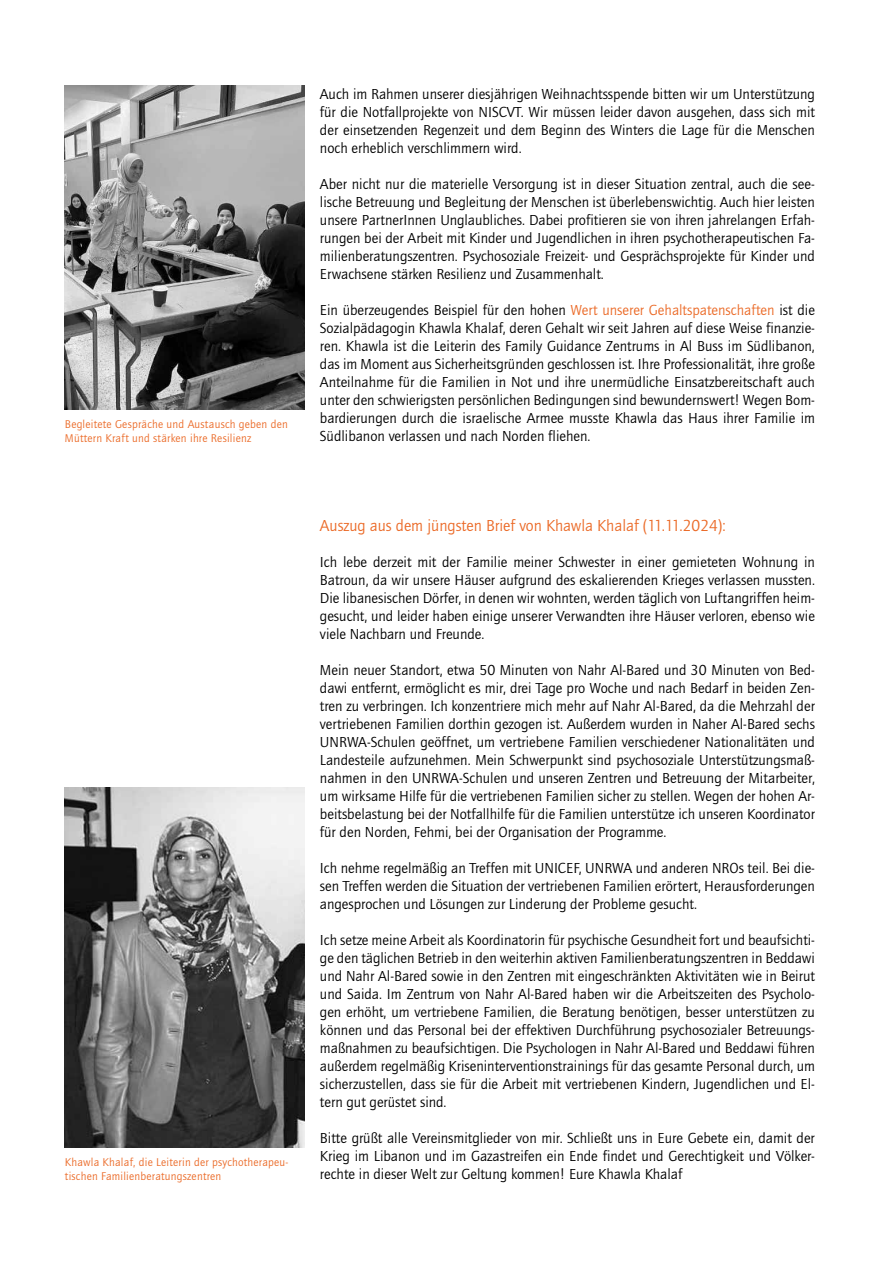
<style>
.page{position:relative;width:893px;height:1263px;background:#fff}
.page>*{position:absolute;margin:0;border:0;box-sizing:border-box;transform-origin:0 0}
.t1{font:16.5px "Quay Sans EFOP";color:#eb6a27}
.t2{font:15px/18px "Quay Sans EFOP";color:#000;text-align:justify}
.t3{font:11.7px/14.2px "Quay Sans EFOP";letter-spacing:.02em;color:#eb6a27}
.s1{color:#eb6a27}
</style>
<div class="page">
<img style="left:65px;top:85px;width:240px;height:324px">
<img style="left:65px;top:787px;width:240px;height:360px">
<p class="t3" style="left:65px;top:417px;width:224px">Begleitete Gespräche und Austausch geben den<br>Müttern Kraft und stärken ihre Resilienz</p>
<p class="t3" style="left:65px;top:1155px;width:225px">Khawla Khalaf, die Leiterin der psychotherapeu&shy;tischen Familienberatungszentren</p>
<p class="t2" style="left:320px;top:86px;width:497px">Auch im Rahmen unserer diesjährigen Weihnachtsspende bitten wir um Unterstützung für die Notfallprojekte von NISCVT. Wir müssen leider davon ausgehen, dass sich mit der einsetzenden Regenzeit und dem Beginn des Winters die Lage für die Menschen noch erheblich verschlimmern wird.</p>
<p class="t2" style="left:320px;top:176px;width:497px">Aber nicht nur die materielle Versorgung ist in dieser Situation zentral, auch die see&shy;lische Betreuung und Begleitung der Menschen ist überlebenswichtig. Auch hier leisten unsere PartnerInnen Unglaubliches. Dabei profitieren sie von ihren jahrelangen Erfah&shy;rungen bei der Arbeit mit Kinder und Jugendlichen in ihren psychotherapeutischen Fa&shy;milienberatungszentren. Psychosoziale Freizeit- und Gesprächsprojekte für Kinder und Erwachsene stärken Resilienz und Zusammenhalt.</p>
<p class="t2" style="left:320px;top:302px;width:497px">Ein überzeugendes Beispiel für den hohen <span class="s1">Wert unserer Gehaltspatenschaften</span> ist die Sozialpädagogin Khawla Khalaf, deren Gehalt wir seit Jahren auf diese Weise finanzie&shy;ren. Khawla ist die Leiterin des Family Guidance Zentrums in Al Buss im Südlibanon, das im Moment aus Sicherheitsgründen geschlossen ist. Ihre Professionalität, ihre große Anteilnahme für die Familien in Not und ihre unermüdliche Einsatzbereitschaft auch unter den schwierigsten persönlichen Bedingungen sind bewundernswert! Wegen Bom&shy;bardierungen durch die israelische Armee musste Khawla das Haus ihrer Familie im Südlibanon verlassen und nach Norden fliehen.</p>
<p class="t1" style="left:320px;top:517px;width:407px">Auszug aus dem jüngsten Brief von Khawla Khalaf (11.11.2024):</p>
<p class="t2" style="left:320px;top:554px;width:496px">Ich lebe derzeit mit der Familie meiner Schwester in einer gemieteten Wohnung in Batroun, da wir unsere Häuser aufgrund des eskalierenden Krieges verlassen mussten.<br>Die libanesischen Dörfer, in denen wir wohnten, werden täglich von Luftangriffen heim&shy;gesucht, und leider haben einige unserer Verwandten ihre Häuser verloren, ebenso wie viele Nachbarn und Freunde.</p>
<p class="t2" style="left:320px;top:662px;width:497px">Mein neuer Standort, etwa 50 Minuten von Nahr Al-Bared und 30 Minuten von Bed&shy;dawi entfernt, ermöglicht es mir, drei Tage pro Woche und nach Bedarf in beiden Zen&shy;tren zu verbringen. Ich konzentriere mich mehr auf Nahr Al-Bared, da die Mehrzahl der vertriebenen Familien dorthin gezogen ist. Außerdem wurden in Naher Al-Bared sechs UNRWA-Schulen geöffnet, um vertriebene Familien verschiedener Nationalitäten und Landesteile aufzunehmen. Mein Schwerpunkt sind psychosoziale Unterstützungsmaß&shy;nahmen in den UNRWA-Schulen und unseren Zentren und Betreuung der Mitarbeiter, um wirksame Hilfe für die vertriebenen Familien sicher zu stellen. Wegen der hohen Ar&shy;beitsbelastung bei der Notfallhilfe für die Familien unterstütze ich unseren Koordinator für den Norden, Fehmi, bei der Organisation der Programme.</p>
<p class="t2" style="left:320px;top:860px;width:497px">Ich nehme regelmäßig an Treffen mit UNICEF, UNRWA und anderen NROs teil. Bei die&shy;sen Treffen werden die Situation der vertriebenen Familien erörtert, Herausforderungen angesprochen und Lösungen zur Linderung der Probleme gesucht.</p>
<p class="t2" style="left:320px;top:932px;width:497px">Ich setze meine Arbeit als Koordinatorin für psychische Gesundheit fort und beaufsichti&shy;ge den täglichen Betrieb in den weiterhin aktiven Familienberatungszentren in Beddawi und Nahr Al-Bared sowie in den Zentren mit eingeschränkten Aktivitäten wie in Beirut und Saida. Im Zentrum von Nahr Al-Bared haben wir die Arbeitszeiten des Psycholo&shy;gen erhöht, um vertriebene Familien, die Beratung benötigen, besser unterstützen zu können und das Personal bei der effektiven Durchführung psychosozialer Betreuungs&shy;maßnahmen zu beaufsichtigen. Die Psychologen in Nahr Al-Bared und Beddawi führen außerdem regelmäßig Kriseninterventionstrainings für das gesamte Personal durch, um sicherzustellen, dass sie für die Arbeit mit vertriebenen Kindern, Jugendlichen und El&shy;tern gut gerüstet sind.</p>
<p class="t2" style="left:320px;top:1130px;width:496px">Bitte grüßt alle Vereinsmitglieder von mir. Schließt uns in Eure Gebete ein, damit der Krieg im Libanon und im Gazastreifen ein Ende findet und Gerechtigkeit und Völker&shy;rechte in dieser Welt zur Geltung kommen! Eure Khawla Khalaf</p>
</div>
